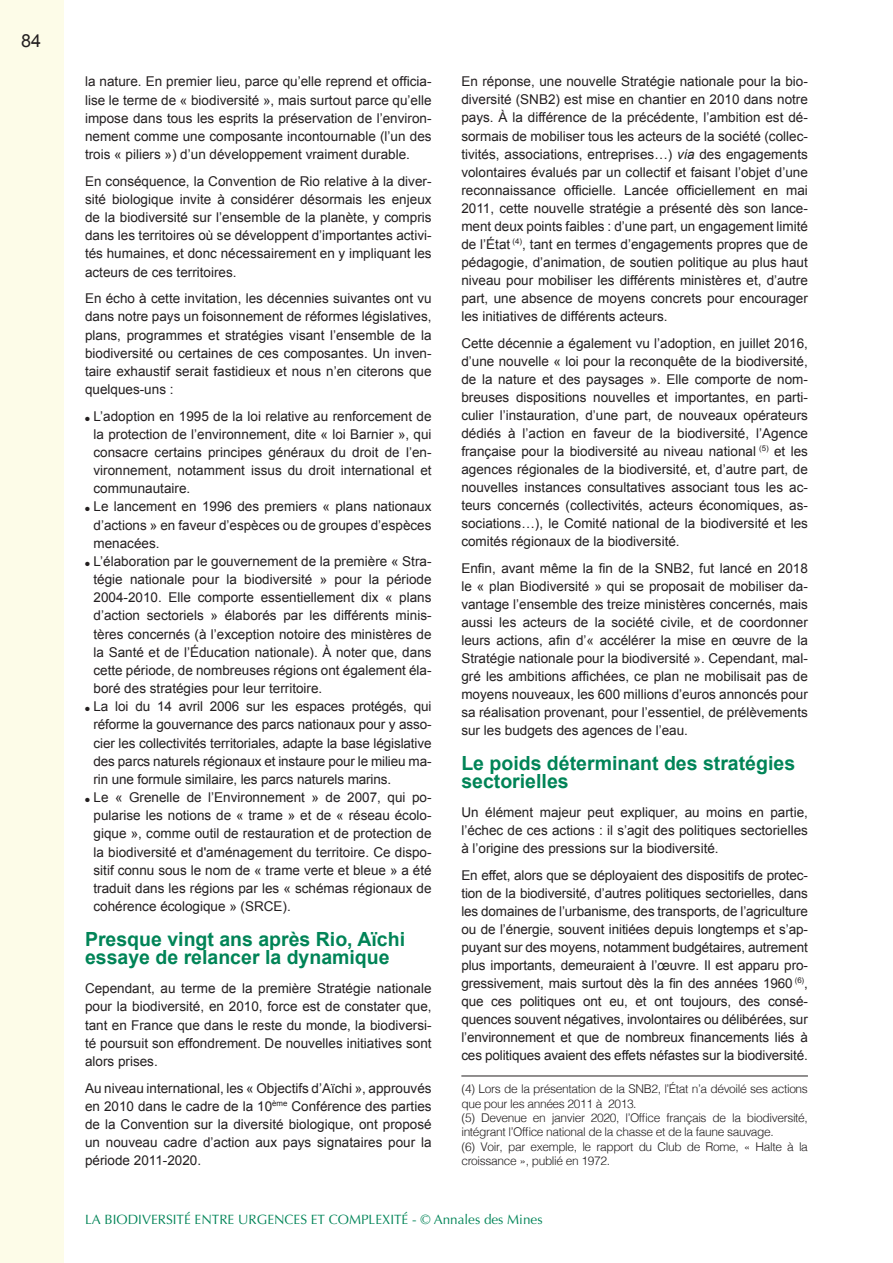
<style>
.page{position:relative;width:893px;height:1263px;background:#fff}
.page>*{position:absolute;margin:0;border:0;box-sizing:border-box;transform-origin:0 0}
.INTER_1{font:700 19.5px/18.1px "Arial";color:#008457}
.t1{font:18px "Arial";color:#231f20}
.texte_courant{font:13.5px/18.1px "Arial";color:#231f20;text-align:justify}
.t2{font:13.5px "Optima";color:#008457}
.légende{font:300 12px/14.4px "Helvetica";letter-spacing:-.03em;color:#231f20}
.s1{font-style:italic}
</style>
<div class="page">
<div style="left:0;top:0;width:64px;height:1263px;background:#fdfce8"></div>
<hr style="left:461px;top:1076px;width:347px;height:1px;background:#231f20">
<h2 class="t1" style="left:21px;top:29px;width:22px">84</h2>
<p class="texte_courant" style="left:85px;top:73px;width:348px">la nature. En premier lieu, parce qu’elle reprend et officia&shy;lise le terme de « biodiversité », mais surtout parce qu’elle impose dans tous les esprits la préservation de l’environ&shy;nement comme une composante incontournable (l’un des trois « piliers ») d’un développement vraiment durable.</p>
<p class="texte_courant" style="left:85px;top:172px;width:348px">En conséquence, la Convention de Rio relative à la diver&shy;sité biologique invite à considérer désormais les enjeux de la biodiversité sur l’ensemble de la planète, y compris dans les territoires où se développent d’importantes activi&shy;tés humaines, et donc nécessairement en y impliquant les acteurs de ces territoires.</p>
<p class="texte_courant" style="left:85px;top:289px;width:348px">En écho à cette invitation, les décennies suivantes ont vu dans notre pays un foisonnement de réformes législatives, plans, programmes et stratégies visant l’ensemble de la biodiversité ou certaines de ces composantes. Un inven&shy;taire exhaustif serait fastidieux et nous n’en citerons que quelques-uns :</p>
<p class="texte_courant" style="left:94px;top:407px;width:340px;text-indent:-9px">● L’adoption en 1995 de la loi relative au renforcement de la protection de l’environnement, dite « loi Barnier », qui consacre certains principes généraux du droit de l’en&shy;vironnement, notamment issus du droit international et communautaire.</p>
<p class="texte_courant" style="left:94px;top:498px;width:339px;text-indent:-9px">● Le lancement en 1996 des premiers « plans nationaux d’actions » en faveur d’espèces ou de groupes d’espèces menacées.</p>
<p class="texte_courant" style="left:94px;top:552px;width:340px;text-indent:-9px">● L’élaboration par le gouvernement de la première « Stra&shy;tégie nationale pour la biodiversité » pour la période 2004-2010. Elle comporte essentiellement dix « plans d’action sectoriels » élaborés par les différents minis&shy;tères concernés (à l’exception notoire des ministères de la Santé et de l’Éducation nationale). À noter que, dans cette période, de nombreuses régions ont également éla&shy;boré des stratégies pour leur territoire.</p>
<p class="texte_courant" style="left:94px;top:698px;width:340px;text-indent:-9px">● La loi du 14 avril 2006 sur les espaces protégés, qui réforme la gouvernance des parcs nationaux pour y asso&shy;cier les collectivités territoriales, adapte la base législative des parcs naturels régionaux et instaure pour le milieu ma&shy;rin une formule similaire, les parcs naturels marins.</p>
<p class="texte_courant" style="left:94px;top:788px;width:340px;text-indent:-9px">● Le « Grenelle de l’Environnement » de 2007, qui po&shy;pularise les notions de « trame » et de « réseau écolo&shy;gique », comme outil de restauration et de protection de la biodiversité et d'aménagement du territoire. Ce dispo&shy;sitif connu sous le nom de « trame verte et bleue » a été traduit dans les régions par les « schémas régionaux de cohérence écologique » (SRCE).</p>
<p class="INTER_1" style="left:85px;top:931px;width:322px">Presque vingt ans après Rio, Aïchi essaye de relancer la dynamique</p>
<p class="texte_courant" style="left:85px;top:979px;width:348px">Cependant, au terme de la première Stratégie nationale pour la biodiversité, en 2010, force est de constater que, tant en France que dans le reste du monde, la biodiversi&shy;té poursuit son effondrement. De nouvelles initiatives sont alors prises.</p>
<p class="texte_courant" style="left:85px;top:1079px;width:348px">Au niveau international, les « Objectifs d’Aïchi », approuvés en 2010 dans le cadre de la 10<sup>ème</sup> Conférence des parties de la Convention sur la diversité biologique, ont proposé un nouveau cadre d’action aux pays signataires pour la période 2011-2020.</p>
<p class="texte_courant" style="left:461px;top:73px;width:348px">En réponse, une nouvelle Stratégie nationale pour la bio&shy;diversité (SNB2) est mise en chantier en 2010 dans notre pays. À la différence de la précédente, l’ambition est dé&shy;sormais de mobiliser tous les acteurs de la société (collec&shy;tivités, associations, entreprises…) <span class="s1">via</span> des engagements volontaires évalués par un collectif et faisant l’objet d’une reconnaissance officielle. Lancée officiellement en mai 2011, cette nouvelle stratégie a présenté dès son lance&shy;ment deux points faibles : d’une part, un engagement limité de l’État <sup>(4)</sup>, tant en termes d’engagements propres que de pédagogie, d’animation, de soutien politique au plus haut niveau pour mobiliser les différents ministères et, d’autre part, une absence de moyens concrets pour encourager les initiatives de différents acteurs.</p>
<p class="texte_courant" style="left:461px;top:334px;width:348px">Cette décennie a également vu l’adoption, en juillet 2016, d’une nouvelle « loi pour la reconquête de la biodiversité, de la nature et des paysages ». Elle comporte de nom&shy;breuses dispositions nouvelles et importantes, en parti&shy;culier l’instauration, d’une part, de nouveaux opérateurs dédiés à l’action en faveur de la biodiversité, l’Agence française pour la biodiversité au niveau national <sup>(5)</sup> et les agences régionales de la biodiversité, et, d’autre part, de nouvelles instances consultatives associant tous les ac&shy;teurs concernés (collectivités, acteurs économiques, as&shy;sociations…), le Comité national de la biodiversité et les comités régionaux de la biodiversité.</p>
<p class="texte_courant" style="left:461px;top:559px;width:348px">Enfin, avant même la fin de la SNB2, fut lancé en 2018 le « plan Biodiversité » qui se proposait de mobiliser da&shy;vantage l’ensemble des treize ministères concernés, mais aussi les acteurs de la société civile, et de coordonner leurs actions, afin d’« accélérer la mise en œuvre de la Stratégie nationale pour la biodiversité ». Cependant, mal&shy;gré les ambitions affichées, ce plan ne mobilisait pas de moyens nouveaux, les 600 millions d’euros annoncés pour sa réalisation provenant, pour l’essentiel, de prélèvements sur les budgets des agences de l’eau.</p>
<p class="INTER_1" style="left:461px;top:755px;width:335px">Le poids déterminant des stratégies sectorielles</p>
<p class="texte_courant" style="left:461px;top:803px;width:348px">Un élément majeur peut expliquer, au moins en partie, l’échec de ces actions : il s’agit des politiques sectorielles à l’origine des pressions sur la biodiversité.</p>
<p class="texte_courant" style="left:461px;top:866px;width:348px">En effet, alors que se déployaient des dispositifs de protec&shy;tion de la biodiversité, d’autres politiques sectorielles, dans les domaines de l’urbanisme, des transports, de l’agriculture ou de l’énergie, souvent initiées depuis longtemps et s’ap&shy;puyant sur des moyens, notamment budgétaires, autrement plus importants, demeuraient à l’œuvre. Il est apparu pro&shy;gressivement, mais surtout dès la fin des années 1960 <sup>(6)</sup>, que ces politiques ont eu, et ont toujours, des consé&shy;quences souvent négatives, involontaires ou délibérées, sur l’environnement et que de nombreux financements liés à ces politiques avaient des effets néfastes sur la biodiversité.</p>
<p class="légende" style="left:461px;top:1081px;width:348px">(4) Lors de la présentation de la SNB2, l’État n’a dévoilé ses actions que pour les années 2011 à 2013.</p>
<p class="légende" style="left:461px;top:1110px;width:348px">(5) Devenue en janvier 2020, l’Office français de la biodiversité, intégrant l’Office national de la chasse et de la faune sauvage.</p>
<p class="légende" style="left:461px;top:1138px;width:348px">(6) Voir, par exemple, le rapport du Club de Rome, « Halte à la croissance », publié en 1972.</p>
<p class="t2" style="left:85px;top:1212px;width:459px">LA BIODIVERSITÉ ENTRE URGENCES ET COMPLEXITÉ - © Annales des Mines</p>
</div>
